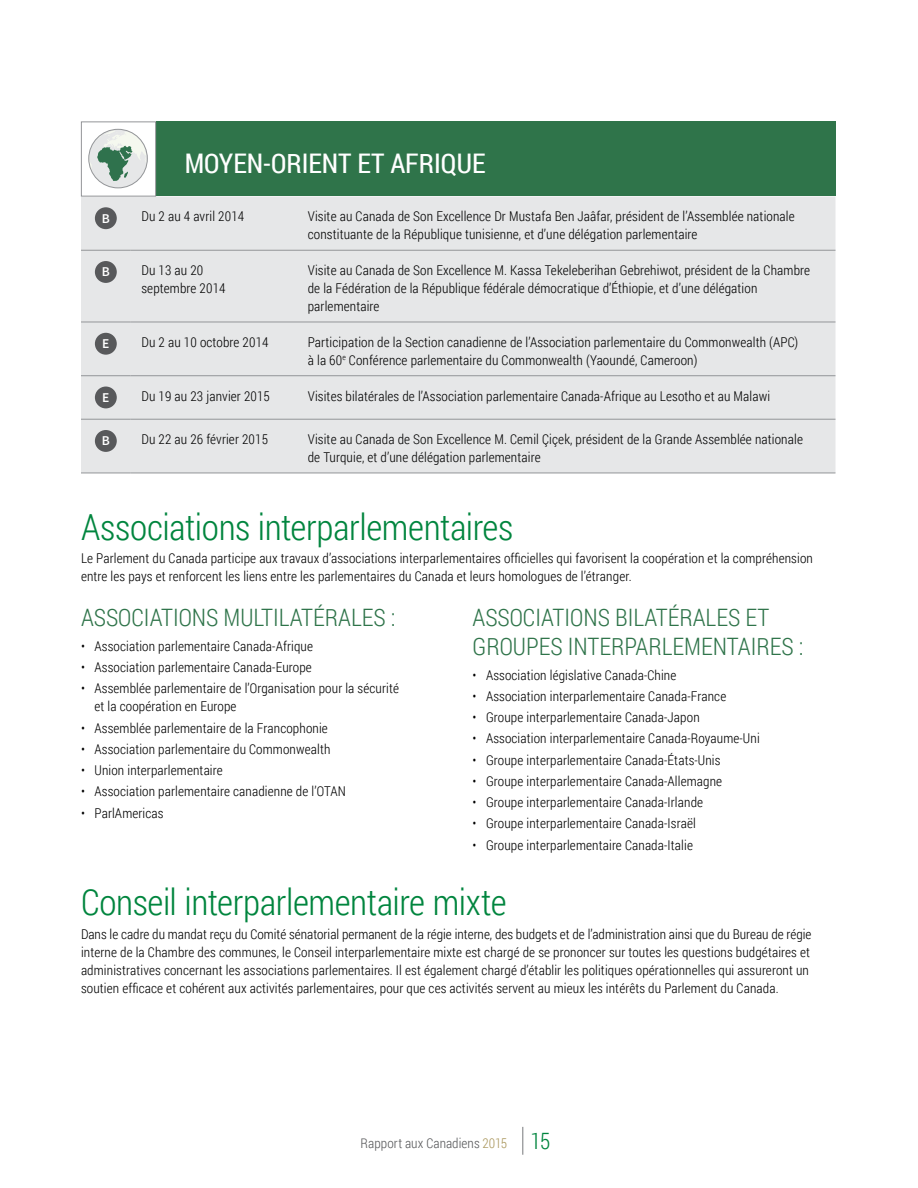
<style>
.page{position:relative;width:918px;height:1188px;background:#fff}
.page>*{position:absolute;margin:0;border:0;box-sizing:border-box;transform-origin:0 0}
.t1{font:300 36px "Roboto Condensed";letter-spacing:-.01em;color:#00853e}
.t2{font:27px "Roboto Condensed";color:#fff}
.t3{font:300 24px/28.8px "Roboto Condensed";color:#2f744a}
.t4{font:300 13.5px/18px "Roboto Condensed";letter-spacing:.01em;color:#000}
.t5{font:300 13.5px "Roboto Condensed";letter-spacing:.005em;color:#58595b}
.t6{font:600 13.5px "Source Sans Pro";color:#fff}
.s1{color:#aa975d}
.s2{font-size:22.5px;color:#00853e}
</style>
<div class="page">
<svg style="left:522px;top:1127px;width:1px;height:28px"></svg>
<div style="left:131px;top:122px;width:705px;height:74px;background:#2f744a"></div>
<div style="left:81px;top:196px;width:755px;height:277px;background:#e6e7e8"></div>
<hr style="left:81px;top:250px;width:50px;height:1px;background:#939598">
<hr style="left:131px;top:250px;width:166px;height:1px;background:#939598">
<hr style="left:297px;top:250px;width:539px;height:1px;background:#939598">
<hr style="left:81px;top:322px;width:50px;height:1px;background:#939598">
<hr style="left:131px;top:322px;width:166px;height:1px;background:#939598">
<hr style="left:297px;top:322px;width:539px;height:1px;background:#939598">
<hr style="left:81px;top:375px;width:50px;height:1px;background:#939598">
<hr style="left:131px;top:375px;width:166px;height:1px;background:#939598">
<hr style="left:297px;top:375px;width:539px;height:1px;background:#939598">
<hr style="left:81px;top:419px;width:50px;height:1px;background:#939598">
<hr style="left:131px;top:419px;width:166px;height:1px;background:#939598">
<hr style="left:297px;top:419px;width:539px;height:1px;background:#939598">
<hr style="left:81px;top:473px;width:50px;height:1px;background:#939598">
<hr style="left:131px;top:473px;width:166px;height:1px;background:#939598">
<hr style="left:297px;top:473px;width:539px;height:1px;background:#939598">
<div style="left:81px;top:122px;width:75px;height:74px;background:#fff"></div>
<div style="left:89px;top:129px;width:58px;height:59px;background:#e6e7e8;border-radius:50%"></div>
<svg style="left:90px;top:129px;width:58px;height:52px"></svg>
<div style="left:88px;top:129px;width:60px;height:59px;border:1px solid #939598;border-radius:50%"></div>
<div style="left:81px;top:122px;width:75px;height:74px;border:1px solid #939598"></div>
<div style="left:95px;top:207px;width:22px;height:22px;background:#58595b;border-radius:50%"></div>
<div style="left:95px;top:261px;width:22px;height:22px;background:#58595b;border-radius:50%"></div>
<div style="left:95px;top:333px;width:22px;height:22px;background:#58595b;border-radius:50%"></div>
<div style="left:95px;top:387px;width:22px;height:21px;background:#58595b;border-radius:50%"></div>
<div style="left:95px;top:430px;width:22px;height:22px;background:#58595b;border-radius:50%"></div>
<h2 class="t2" style="left:185px;top:145px;width:302px">MOYEN-ORIENT ET AFRIQUE</h2>
<p class="t6" style="left:102px;top:210px;width:10px">B</p>
<p class="t4" style="left:141px;top:207px;width:104px">Du 2 au 4 avril 2014</p>
<p class="t4" style="left:308px;top:207px;width:488px">Visite au Canada de Son Excellence Dr Mustafa Ben Jaâfar, président de l’Assemblée nationale constituante de la République tunisienne, et d’une délégation parlementaire</p>
<p class="t6" style="left:102px;top:263px;width:10px">B</p>
<p class="t4" style="left:141px;top:261px;width:86px">Du 13 au 20 septembre 2014</p>
<p class="t4" style="left:308px;top:261px;width:504px">Visite au Canada de Son Excellence M. Kassa Tekeleberihan Gebrehiwot, président de la Chambre de la Fédération de la République fédérale démocratique d’Éthiopie, et d’une délégation parlementaire</p>
<p class="t6" style="left:102px;top:335px;width:9px">E</p>
<p class="t4" style="left:141px;top:333px;width:129px">Du 2 au 10 octobre 2014</p>
<p class="t4" style="left:308px;top:333px;width:492px">Participation de la Section canadienne de l’Association parlementaire du Commonwealth (APC) à la 60<sup>e</sup> Conférence parlementaire du Commonwealth (Yaoundé, Cameroon)</p>
<p class="t6" style="left:102px;top:389px;width:9px">E</p>
<p class="t4" style="left:141px;top:386px;width:130px">Du 19 au 23 janvier 2015</p>
<p class="t4" style="left:308px;top:386px;width:464px">Visites bilatérales de l’Association parlementaire Canada-Afrique au Lesotho et au Malawi</p>
<p class="t6" style="left:102px;top:432px;width:10px">B</p>
<p class="t4" style="left:141px;top:430px;width:128px">Du 22 au 26 février 2015</p>
<p class="t4" style="left:308px;top:430px;width:497px">Visite au Canada de Son Excellence M. Cemil Çiçek, président de la Grande Assemblée nationale de Turquie, et d’une délégation parlementaire</p>
<h1 class="t1" style="left:81px;top:502px;width:434px">Associations interparlementaires</h1>
<p class="t4" style="left:81px;top:549px;width:733px">Le Parlement du Canada participe aux travaux d’associations interparlementaires officielles qui favorisent la coopération et la compréhension entre les pays et renforcent les liens entre les parlementaires du Canada et leurs homologues de l’étranger.</p>
<h3 class="t3" style="left:81px;top:602px;width:316px">ASSOCIATIONS MULTILATÉRALES :</h3>
<p class="t4" style="left:81px;top:637px;width:234px">• Association parlementaire Canada-Afrique</p>
<p class="t4" style="left:81px;top:658px;width:232px">• Association parlementaire Canada-Europe</p>
<p class="t4" style="left:94px;top:679px;width:306px;text-indent:-14px">• Assemblée parlementaire de l’Organisation pour la sécurité et la coopération en Europe</p>
<p class="t4" style="left:81px;top:718px;width:248px">• Assemblée parlementaire de la Francophonie</p>
<p class="t4" style="left:81px;top:740px;width:251px">• Association parlementaire du Commonwealth</p>
<p class="t4" style="left:81px;top:761px;width:143px">• Union interparlementaire</p>
<p class="t4" style="left:81px;top:782px;width:266px">• Association parlementaire canadienne de l’OTAN</p>
<p class="t4" style="left:81px;top:803px;width:84px">• ParlAmericas</p>
<h3 class="t3" style="left:472px;top:602px;width:332px">ASSOCIATIONS BILATÉRALES ET<br>GROUPES INTERPARLEMENTAIRES :</h3>
<p class="t4" style="left:472px;top:665px;width:205px">• Association législative Canada-Chine</p>
<p class="t4" style="left:472px;top:687px;width:255px">• Association interparlementaire Canada-France</p>
<p class="t4" style="left:472px;top:708px;width:229px">• Groupe interparlementaire Canada-Japon</p>
<p class="t4" style="left:472px;top:729px;width:289px">• Association interparlementaire Canada-Royaume-Uni</p>
<p class="t4" style="left:472px;top:750px;width:250px">• Groupe interparlementaire Canada-États-Unis</p>
<p class="t4" style="left:472px;top:772px;width:251px">• Groupe interparlementaire Canada-Allemagne</p>
<p class="t4" style="left:472px;top:793px;width:232px">• Groupe interparlementaire Canada-Irlande</p>
<p class="t4" style="left:472px;top:814px;width:225px">• Groupe interparlementaire Canada-Israël</p>
<p class="t4" style="left:472px;top:835px;width:222px">• Groupe interparlementaire Canada-Italie</p>
<h1 class="t1" style="left:81px;top:878px;width:427px">Conseil interparlementaire mixte</h1>
<p class="t4" style="left:81px;top:925px;width:732px">Dans le cadre du mandat reçu du Comité sénatorial permanent de la régie interne, des budgets et de l’administration ainsi que du Bureau de régie interne de la Chambre des communes, le Conseil interparlementaire mixte est chargé de se prononcer sur toutes les questions budgétaires et administratives concernant les associations parlementaires. Il est également chargé d’établir les politiques opérationnelles qui assureront un soutien efficace et cohérent aux activités parlementaires, pour que ces activités servent au mieux les intérêts du Parlement du Canada.</p>
<p class="t5" style="left:361px;top:1133px;width:191px">Rapport aux Canadiens <span class="s1">2015</span> <span class="s2">15</span></p>
</div>
